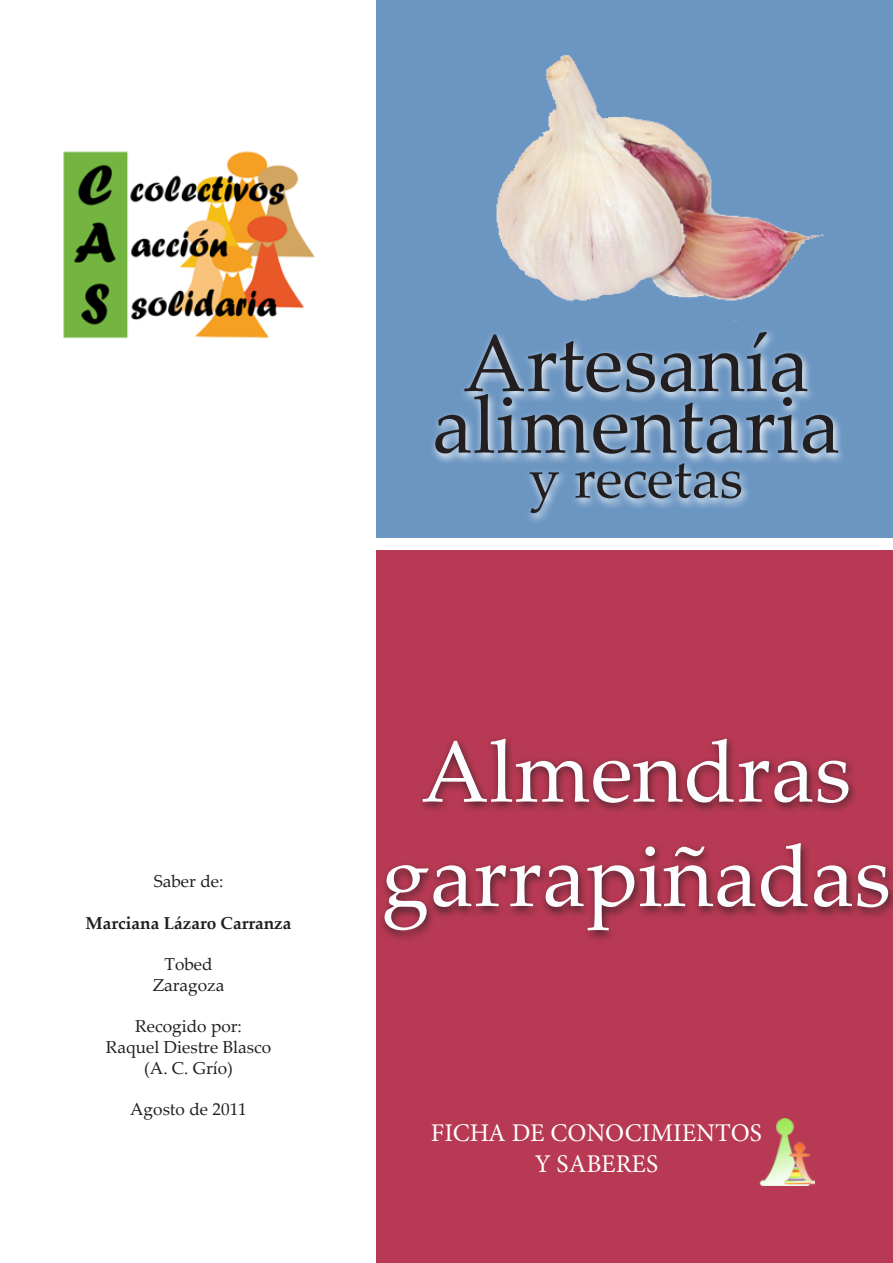
<style>
.page{position:relative;width:893px;height:1263px;background:#fff}
.page>*{position:absolute;margin:0;border:0;box-sizing:border-box;transform-origin:0 0}
.t1{font:87px/104.4px "Palatino Linotype";color:#fbfdfe;text-align:center}
.t2{font:81px "Palatino Linotype";color:#231f20}
.t3{font:55.5px "Palatino Linotype";color:#231f20}
.t4{font:25.5px "Minion Pro";color:#fff}
.t5{font:17.25px "Palatino Linotype";color:#231f20}
.t6{font:700 17.25px "Palatino Linotype";color:#231f20}
</style>
<div class="page">
<div style="left:376px;top:0;width:517px;height:538px;background:#6c96c2"></div>
<img style="left:496px;top:55px;width:328px;height:266px">
<div style="left:376px;top:551px;width:517px;height:712px;background:#b83953"></div>
<img style="left:63px;top:151px;width:252px;height:188px">
<img style="left:759px;top:1118px;width:55px;height:67px">
<div style="left:379px;top:735px;width:514px;height:207px;background:#231f20;opacity:.75"></div>
<svg style="left:432px;top:331px;width:410px;height:190px"></svg>
<p class="t5" style="left:154px;top:869px;width:71px">Saber de:</p>
<p class="t6" style="left:86px;top:911px;width:207px">Marciana Lázaro Carranza</p>
<p class="t5" style="left:164px;top:952px;width:50px">Tobed</p>
<p class="t5" style="left:153px;top:973px;width:73px">Zaragoza</p>
<p class="t5" style="left:135px;top:1014px;width:108px">Recogido por:</p>
<p class="t5" style="left:106px;top:1035px;width:167px">Raquel Diestre Blasco</p>
<p class="t5" style="left:144px;top:1055px;width:90px">(A. C. Grío)</p>
<p class="t5" style="left:130px;top:1097px;width:118px">Agosto de 2011</p>
<p class="t2" style="left:463px;top:306px;width:348px">Artesanía</p>
<p class="t2" style="left:432px;top:367px;width:410px">alimentaria</p>
<p class="t3" style="left:529px;top:439px;width:215px">y recetas</p>
<p class="t1" style="left:382px;top:716px;width:511px">Almendras garrapiñadas</p>
<p class="t4" style="left:431px;top:1116px;width:333px">FICHA DE CONOCIMIENTOS</p>
<p class="t4" style="left:535px;top:1146px;width:125px">Y SABERES</p>
</div>
